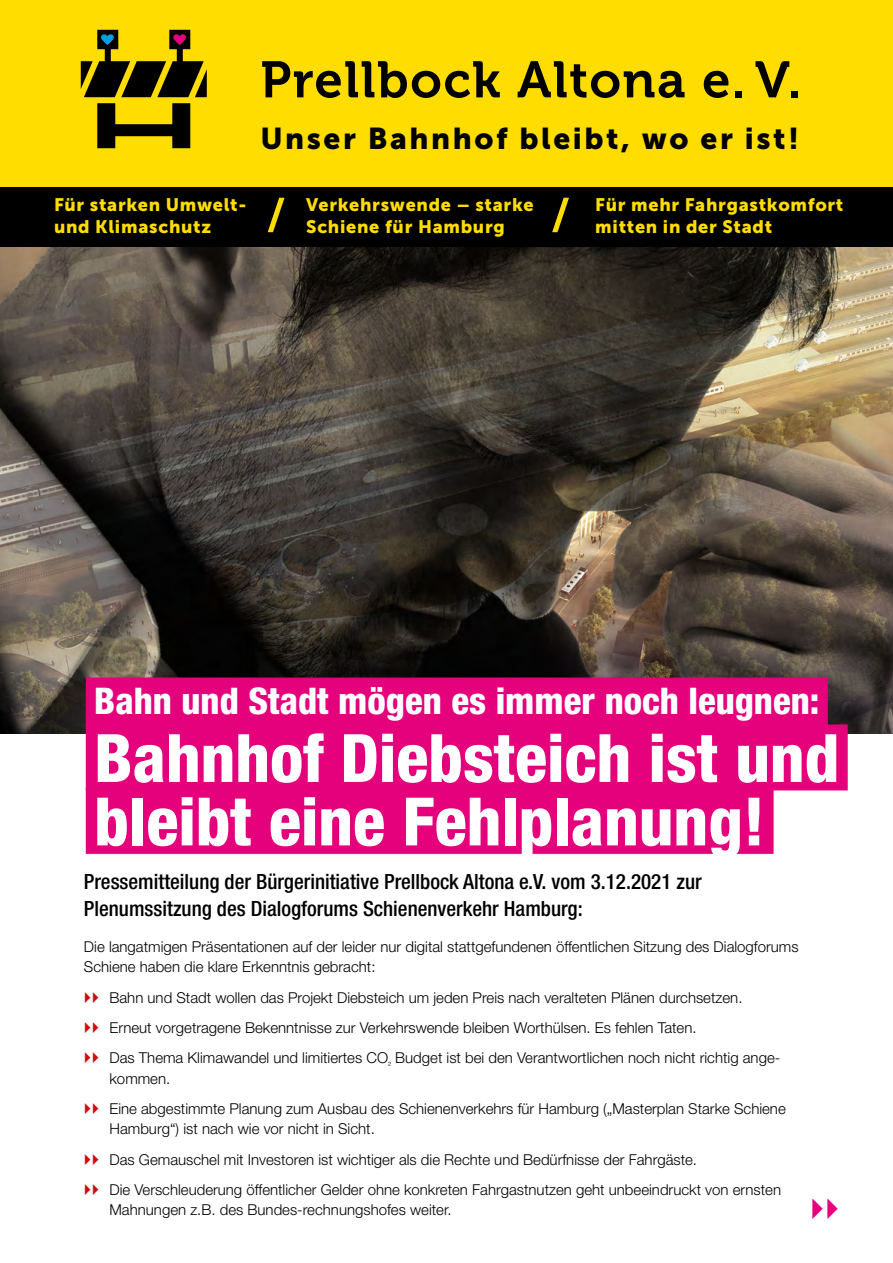
<style>
.page{position:relative;width:893px;height:1263px;background:#fff}
.page>*{position:absolute;margin:0;border:0;box-sizing:border-box;transform-origin:0 0}
.t1{font:800 condensed 66.75px/63.4px "Helvetica Neue LT Std";color:#fff}
.t2{font:51px "Museo 700";letter-spacing:.03em;color:#000}
.t3{font:800 condensed 36.75px "Helvetica Neue LT Std";color:#fff}
.t4{font:30px "Museo Sans 900";letter-spacing:.085em;color:#000}
.t5{font:500 condensed 21px/27px "Helvetica Neue LT Std";color:#000}
.t6{font:18px/21.6px "Museo Sans 900";letter-spacing:.04em;color:#fd0}
.t7{font:300 15px/30.3px "Helvetica Neue LT Std";color:#000}
</style>
<div class="page">
<img style="left:0;top:247px;width:893px;height:486px">
<div style="left:0;top:186px;width:893px;height:61px;background:#000"></div>
<div style="left:0;top:0;width:893px;height:186px;background:#fd0"></div>
<svg style="left:81px;top:30px;width:126px;height:118px"></svg>
<svg style="left:267px;top:198px;width:18px;height:34px"></svg>
<svg style="left:552px;top:198px;width:17px;height:34px"></svg>
<div style="left:86px;top:677px;width:742px;height:50px;background:#e5007c"></div>
<div style="left:86px;top:724px;width:762px;height:66px;background:#e5007c"></div>
<div style="left:86px;top:788px;width:688px;height:66px;background:#e5007c"></div>
<h2 class="t2" style="left:260px;top:51px;width:542px">Prellbock Altona e. V.</h2>
<h3 class="t4" style="left:260px;top:121px;width:540px">Unser Bahnhof bleibt, wo er ist!</h3>
<p class="t6" style="left:54px;top:194px;width:194px">Für starken Umwelt&shy;und Klimaschutz</p>
<p class="t6" style="left:306px;top:194px;width:229px">Verkehrswende – starke<br>Schiene für Hamburg</p>
<p class="t6" style="left:595px;top:194px;width:250px">Für mehr Fahrgastkomfort mitten in der Stadt</p>
<h3 class="t3" style="left:94px;top:678px;width:727px">Bahn und Stadt mögen es immer noch leugnen:</h3>
<h1 class="t1" style="left:94px;top:725px;width:746px">Bahnhof Diebsteich ist und bleibt eine Fehlplanung!</h1>
<h3 class="t5" style="left:84px;top:868px;width:619px">Pressemitteilung der Bürgerinitiative Prellbock Altona e.V. vom 3.12.2021 zur<br>Plenumssitzung des Dialogforums Schienenverkehr Hamburg:</h3>
<p class="t7" style="left:84px;top:936px;width:716px;line-height:20.2px">Die langatmigen Präsentationen auf der leider nur digital stattgefundenen öffentlichen Sitzung des Dialogforums<br>Schiene haben die klare Erkenntnis gebracht:</p>
<p class="t7" style="left:109px;top:982px;width:672px">Bahn und Stadt wollen das Projekt Diebsteich um jeden Preis nach veralteten Plänen durchsetzen.<br>Erneut vorgetragene Bekenntnisse zur Verkehrswende bleiben Worthülsen. Es fehlen Taten.<br>Das Thema Klimawandel und limitiertes CO<sub>²</sub> Budget ist bei den Verantwortlichen noch nicht richtig ange-</p>
<p class="t7" style="left:109px;top:1063px;width:678px">kommen.<br>Eine abgestimmte Planung zum Ausbau des Schienenverkehrs für Hamburg („Masterplan Starke Schiene</p>
<p class="t7" style="left:109px;top:1113px;width:673px">Hamburg“) ist nach wie vor nicht in Sicht.<br>Das Gemauschel mit Investoren ist wichtiger als die Rechte und Bedürfnisse der Fahrgäste.<br>Die Verschleuderung öffentlicher Gelder ohne konkreten Fahrgastnutzen geht unbeeindruckt von ernsten</p>
<p class="t7" style="left:109px;top:1194px;width:344px">Mahnungen z.B. des Bundes-rechnungshofes weiter.</p>
</div>
